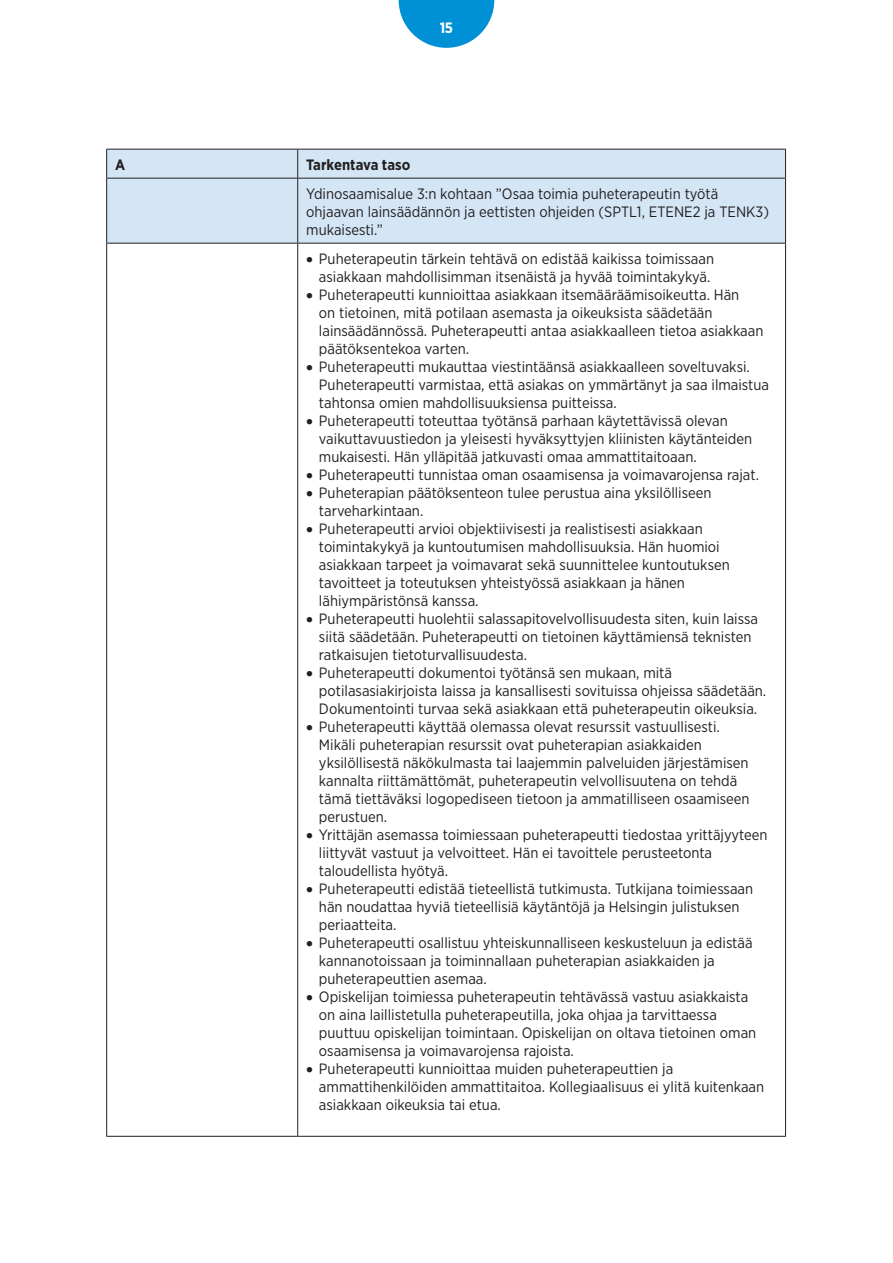
<style>
.page{position:relative;width:893px;height:1263px;background:#fff}
.page>*{position:absolute;margin:0;border:0;box-sizing:border-box;transform-origin:0 0}
.t1{font:15px/18px "Gotham Narrow";color:#231f20}
.t2{font:700 15px "Gotham Narrow";color:#231f20}
.t3{font:700 15px "Gotham Narrow";color:#fff}
</style>
<div class="page">
<svg style="left:399px;top:0;width:95px;height:48px"></svg>
<div style="left:107px;top:150px;width:678px;height:93px;background:#d4e6f6"></div>
<hr style="left:106px;top:149px;width:192px;height:1px;background:#231f20">
<hr style="left:298px;top:149px;width:488px;height:1px;background:#231f20">
<svg style="left:106px;top:150px;width:1px;height:28px"></svg>
<svg style="left:297px;top:150px;width:1px;height:28px"></svg>
<svg style="left:785px;top:150px;width:1px;height:28px"></svg>
<hr style="left:106px;top:178px;width:192px;height:1px;background:#231f20">
<hr style="left:106px;top:179px;width:1px;height:64px;background:#231f20">
<hr style="left:298px;top:178px;width:488px;height:1px;background:#231f20">
<hr style="left:297px;top:179px;width:1px;height:64px;background:#231f20">
<hr style="left:785px;top:179px;width:1px;height:64px;background:#231f20">
<hr style="left:106px;top:243px;width:192px;height:1px;background:#231f20">
<hr style="left:106px;top:244px;width:1px;height:892px;background:#231f20">
<hr style="left:298px;top:243px;width:488px;height:1px;background:#231f20">
<hr style="left:297px;top:244px;width:1px;height:892px;background:#231f20">
<hr style="left:785px;top:244px;width:1px;height:892px;background:#231f20">
<hr style="left:106px;top:1136px;width:192px;height:1px;background:#231f20">
<hr style="left:298px;top:1136px;width:488px;height:1px;background:#231f20">
<p class="t3" style="left:440px;top:18px;width:15px">15</p>
<p class="t2" style="left:115px;top:155px;width:12px">A</p>
<p class="t2" style="left:306px;top:155px;width:106px">Tarkentava taso</p>
<p class="t1" style="left:306px;top:184px;width:464px">Ydinosaamisalue 3:n kohtaan ”Osaa toimia puheterapeutin työtä ohjaavan lainsäädännön ja eettisten ohjeiden (SPTL1, ETENE2 ja TENK3) mukaisesti.”</p>
<p class="t1" style="left:306px;top:249px;width:409px;text-align:right">• Puheterapeutin tärkein tehtävä on edistää kaikissa toimissaan asiakkaan mahdollisimman itsenäistä ja hyvää toimintakykyä.</p>
<p class="t1" style="left:319px;top:285px;width:446px;text-indent:-13px">• Puheterapeutti kunnioittaa asiakkaan itsemääräämisoikeutta. Hän<br>on tietoinen, mitä potilaan asemasta ja oikeuksista säädetään lainsäädännössä. Puheterapeutti antaa asiakkaalleen tietoa asiakkaan päätöksentekoa varten.</p>
<p class="t1" style="left:319px;top:357px;width:452px;text-indent:-13px">• Puheterapeutti mukauttaa viestintäänsä asiakkaalleen soveltuvaksi.<br>Puheterapeutti varmistaa, että asiakas on ymmärtänyt ja saa ilmaistua tahtonsa omien mahdollisuuksiensa puitteissa.</p>
<p class="t1" style="left:319px;top:411px;width:435px;text-indent:-13px">• Puheterapeutti toteuttaa työtänsä parhaan käytettävissä olevan vaikuttavuustiedon ja yleisesti hyväksyttyjen kliinisten käytänteiden mukaisesti. Hän ylläpitää jatkuvasti omaa ammattitaitoaan.</p>
<p class="t1" style="left:306px;top:465px;width:454px">• Puheterapeutti tunnistaa oman osaamisensa ja voimavarojensa rajat.</p>
<p class="t1" style="left:319px;top:483px;width:394px;text-indent:-13px">• Puheterapian päätöksenteon tulee perustua aina yksilölliseen tarveharkintaan.</p>
<p class="t1" style="left:319px;top:519px;width:412px;text-indent:-13px">• Puheterapeutti arvioi objektiivisesti ja realistisesti asiakkaan toimintakykyä ja kuntoutumisen mahdollisuuksia. Hän huomioi asiakkaan tarpeet ja voimavarat sekä suunnittelee kuntoutuksen tavoitteet ja toteutuksen yhteistyössä asiakkaan ja hänen lähiympäristönsä kanssa.</p>
<p class="t1" style="left:319px;top:609px;width:441px;text-indent:-13px">• Puheterapeutti huolehtii salassapitovelvollisuudesta siten, kuin laissa siitä säädetään. Puheterapeutti on tietoinen käyttämiensä teknisten ratkaisujen tietoturvallisuudesta.</p>
<p class="t1" style="left:319px;top:663px;width:449px;text-indent:-13px">• Puheterapeutti dokumentoi työtänsä sen mukaan, mitä potilasasiakirjoista laissa ja kansallisesti sovituissa ohjeissa säädetään.<br>Dokumentointi turvaa sekä asiakkaan että puheterapeutin oikeuksia.</p>
<p class="t1" style="left:319px;top:717px;width:432px;text-indent:-13px">• Puheterapeutti käyttää olemassa olevat resurssit vastuullisesti.<br>Mikäli puheterapian resurssit ovat puheterapian asiakkaiden yksilöllisestä näkökulmasta tai laajemmin palveluiden järjestämisen kannalta riittämättömät, puheterapeutin velvollisuutena on tehdä tämä tiettäväksi logopediseen tietoon ja ammatilliseen osaamiseen perustuen.</p>
<p class="t1" style="left:319px;top:825px;width:450px;text-indent:-13px">• Yrittäjän asemassa toimiessaan puheterapeutti tiedostaa yrittäjyyteen liittyvät vastuut ja velvoitteet. Hän ei tavoittele perusteetonta taloudellista hyötyä.</p>
<p class="t1" style="left:319px;top:879px;width:436px;text-indent:-13px">• Puheterapeutti edistää tieteellistä tutkimusta. Tutkijana toimiessaan hän noudattaa hyviä tieteellisiä käytäntöjä ja Helsingin julistuksen periaatteita.</p>
<p class="t1" style="left:319px;top:933px;width:435px;text-indent:-13px">• Puheterapeutti osallistuu yhteiskunnalliseen keskusteluun ja edistää kannanotoissaan ja toiminnallaan puheterapian asiakkaiden ja puheterapeuttien asemaa.</p>
<p class="t1" style="left:319px;top:987px;width:439px;text-indent:-13px">• Opiskelijan toimiessa puheterapeutin tehtävässä vastuu asiakkaista on aina laillistetulla puheterapeutilla, joka ohjaa ja tarvittaessa puuttuu opiskelijan toimintaan. Opiskelijan on oltava tietoinen oman osaamisensa ja voimavarojensa rajoista.</p>
<p class="t1" style="left:319px;top:1059px;width:447px;text-indent:-13px">• Puheterapeutti kunnioittaa muiden puheterapeuttien ja ammattihenkilöiden ammattitaitoa. Kollegiaalisuus ei ylitä kuitenkaan asiakkaan oikeuksia tai etua.</p>
</div>
